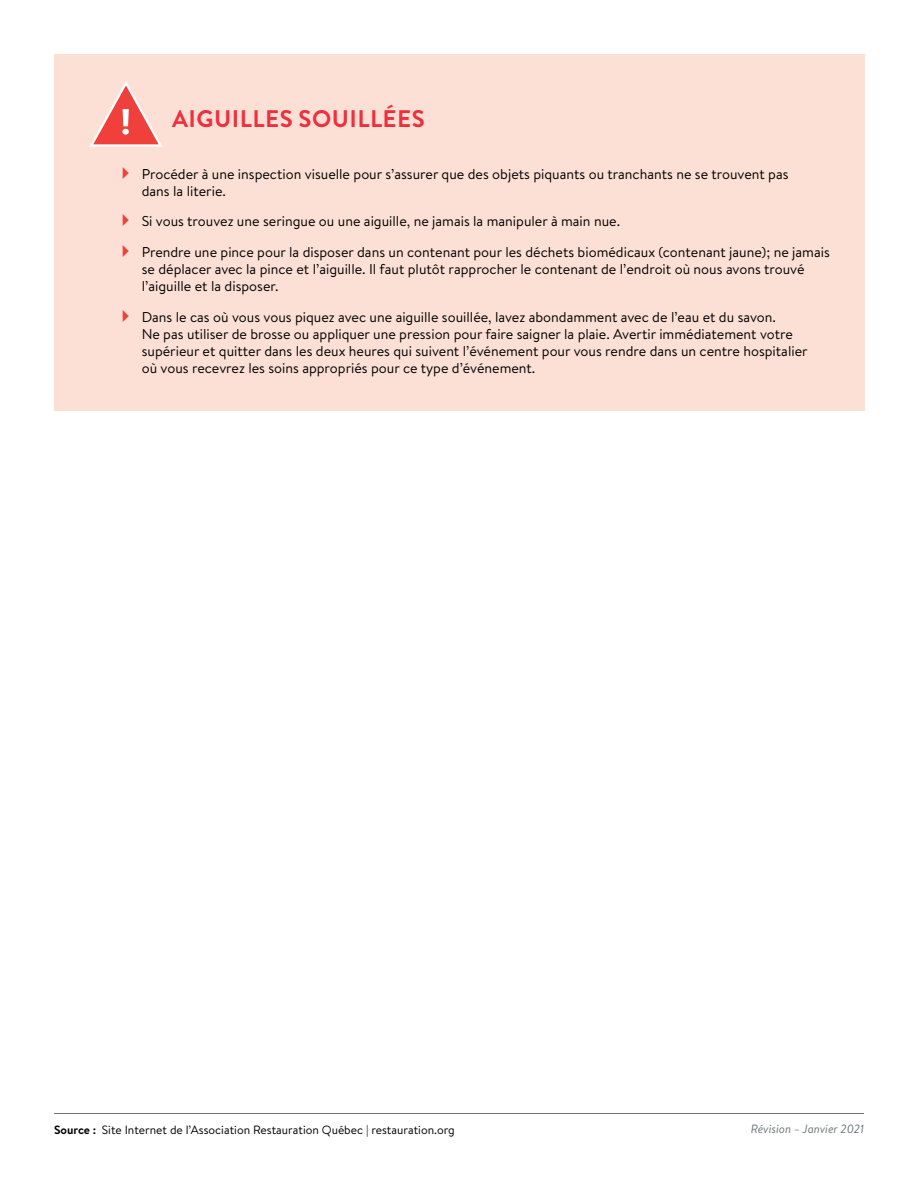
<style>
.page{position:relative;width:918px;height:1188px;background:#fff}
.page>*{position:absolute;margin:0;border:0;box-sizing:border-box;transform-origin:0 0}
.t1{font:700 24px "Brandon Grotesque";letter-spacing:.02em;color:#ee303e}
.t2{font:14.25px/17.1px "Brandon Text";color:#000}
.t3{font:12px "Brandon Text";color:#000}
.t4{font:italic 12px "Brandon Text";color:#6b7579}
.s1{font-weight:700}
</style>
<div class="page">
<div style="left:54px;top:54px;width:810px;height:356px;background:#fce0d6"></div>
<svg style="left:90px;top:81px;width:72px;height:66px"></svg>
<hr style="left:54px;top:1113px;width:810px;height:1px;background:#6b7579">
<h1 class="t1" style="left:172px;top:102px;width:254px">AIGUILLES SOUILLÉES</h1>
<p class="t2" style="left:142px;top:165px;width:648px">Procéder à une inspection visuelle pour s’assurer que des objets piquants ou tranchants ne se trouvent pas dans la literie.</p>
<p class="t2" style="left:142px;top:206px;width:690px;line-height:30.6px">Si vous trouvez une seringue ou une aiguille, ne jamais la manipuler à main nue.<br>Prendre une pince pour la disposer dans un contenant pour les déchets biomédicaux (contenant jaune); ne jamais</p>
<p class="t2" style="left:142px;top:260px;width:664px">se déplacer avec la pince et l’aiguille. Il faut plutôt rapprocher le contenant de l’endroit où nous avons trouvé l’aiguille et la disposer.</p>
<p class="t2" style="left:142px;top:308px;width:667px">Dans le cas où vous vous piquez avec une aiguille souillée, lavez abondamment avec de l’eau et du savon.<br>Ne pas utiliser de brosse ou appliquer une pression pour faire saigner la plaie. Avertir immédiatement votre supérieur et quitter dans les deux heures qui suivent l’événement pour vous rendre dans un centre hospitalier où vous recevrez les soins appropriés pour ce type d’événement.</p>
<p class="t3" style="left:54px;top:1122px;width:402px"><span class="s1">Source :</span> Site Internet de l’Association Restauration Québec | restauration.org</p>
<p class="t4" style="left:751px;top:1120px;width:115px">Révision – Janvier 2021</p>
</div>
